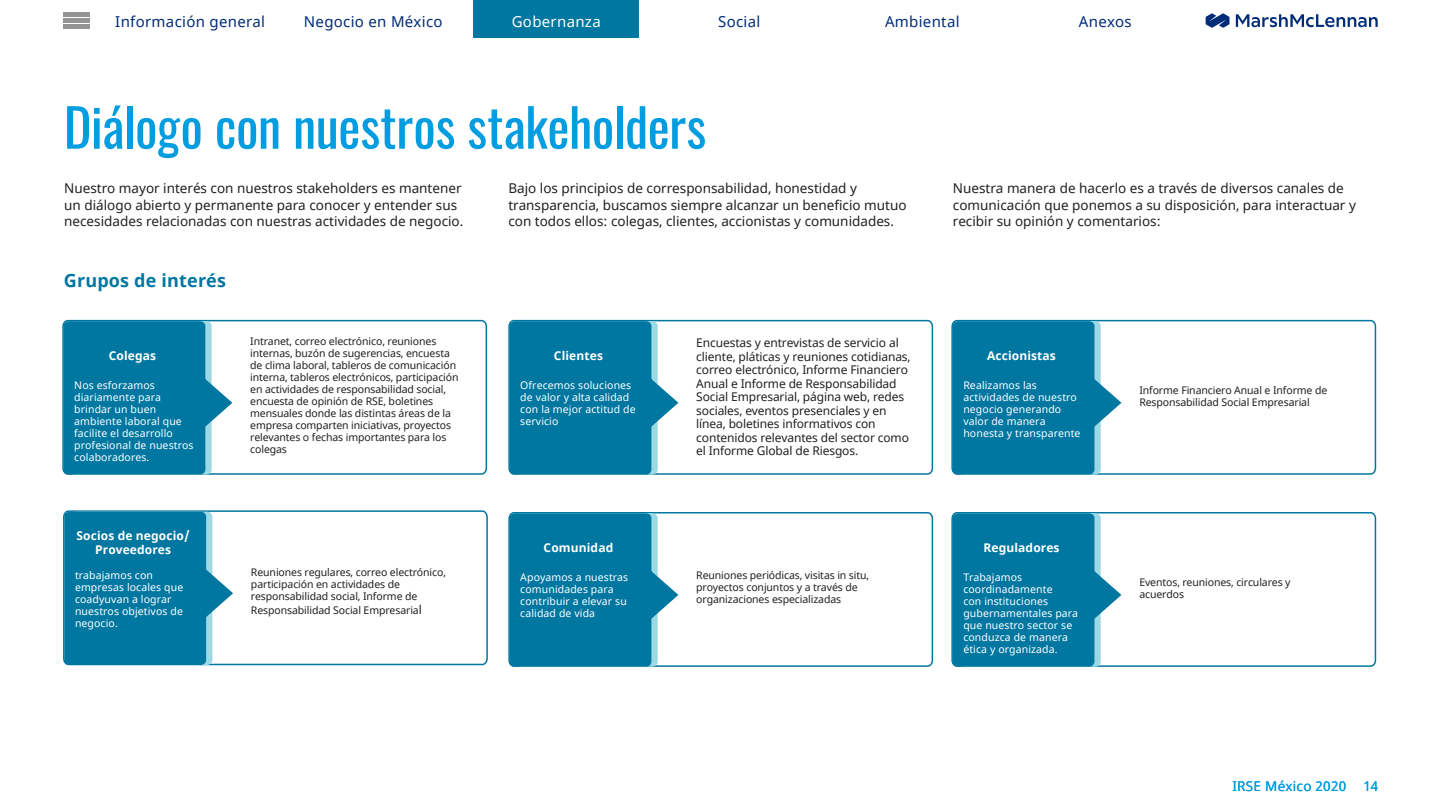
<style>
.page{position:relative;width:1440px;height:810px;background:#fff}
.page>*{position:absolute;margin:0;border:0;box-sizing:border-box;transform-origin:0 0}
.t1{font:52.5px "Oswald";letter-spacing:-.01em;color:#009de0}
.Body_Subhead__12_14{font:700 18px "Noto Sans";letter-spacing:.01em;color:#0077a0}
.Document_Title{font:15px "Noto Sans";letter-spacing:.02em;color:#002c77}
.Document_Title-2{font:15px "Noto Sans";letter-spacing:.02em;color:#fff}
.Body__8_5_11{font:13.5px/16.5px "Noto Sans";color:#202020}
.Document_Title-3{font:13.5px "Noto Sans";letter-spacing:.02em;color:#009de0}
.Page_Number{font:13.5px "Noto Sans";color:#009de0}
.Table_Body__8_9__Cen{font:12px/13.5px "Noto Sans";letter-spacing:-.01em;color:#202020}
.Table_Body__8_9__Cen-2{font:700 12px "Noto Sans";letter-spacing:.01em;color:#fff}
.Pie_Percent_Left__12{font:700 12px/13.5px "Noto Sans";letter-spacing:.01em;color:#fff;text-align:center}
.Table_Body__8_9__Cen-3{font:10.5px/12px "Noto Sans";letter-spacing:-.01em;color:#202020}
.Table_Body__8_9__Cen-4{font:10.5px/12px "Noto Sans";letter-spacing:.01em;color:#fff}
.Table_Body__8_9__Lef{font:10.5px/12px "Noto Sans";letter-spacing:.01em;color:#fff}
.s1{font-size:12px}
</style>
<div class="page">
<svg style="left:1235px;top:14px;width:142px;height:13px"></svg>
<svg style="left:1205px;top:13px;width:24px;height:15px"></svg>
<div style="left:473px;top:0;width:166px;height:37px;background:#0077a0"></div>
<div style="left:64px;top:12px;width:26px;height:5px;background:#949494"></div>
<div style="left:64px;top:18px;width:26px;height:5px;background:#949494"></div>
<div style="left:64px;top:24px;width:26px;height:5px;background:#949494"></div>
<svg style="left:62px;top:319px;width:426px;height:156px"></svg>
<svg style="left:63px;top:510px;width:425px;height:156px"></svg>
<svg style="left:508px;top:319px;width:425px;height:156px"></svg>
<svg style="left:508px;top:512px;width:425px;height:155px"></svg>
<svg style="left:951px;top:319px;width:425px;height:156px"></svg>
<svg style="left:951px;top:512px;width:425px;height:155px"></svg>
<svg style="left:70px;top:321px;width:142px;height:154px"></svg>
<svg style="left:71px;top:512px;width:141px;height:153px"></svg>
<svg style="left:516px;top:321px;width:141px;height:154px"></svg>
<svg style="left:516px;top:513px;width:141px;height:154px"></svg>
<svg style="left:959px;top:321px;width:141px;height:154px"></svg>
<svg style="left:959px;top:513px;width:141px;height:154px"></svg>
<div style="left:64px;top:321px;width:141px;height:154px;background:#0077a0;border-radius:5px"></div>
<div style="left:64px;top:512px;width:142px;height:153px;background:#0077a0;border-radius:5px"></div>
<div style="left:509px;top:321px;width:142px;height:154px;background:#0077a0;border-radius:5px"></div>
<div style="left:509px;top:513px;width:142px;height:154px;background:#0077a0;border-radius:5px"></div>
<div style="left:952px;top:321px;width:142px;height:154px;background:#0077a0;border-radius:5px"></div>
<div style="left:952px;top:513px;width:142px;height:154px;background:#0077a0;border-radius:5px"></div>
<svg style="left:205px;top:375px;width:27px;height:55px"></svg>
<svg style="left:206px;top:566px;width:27px;height:55px"></svg>
<svg style="left:651px;top:375px;width:27px;height:55px"></svg>
<svg style="left:651px;top:568px;width:27px;height:54px"></svg>
<svg style="left:1094px;top:375px;width:27px;height:55px"></svg>
<svg style="left:1094px;top:568px;width:27px;height:54px"></svg>
<p class="Document_Title" style="left:115px;top:11px;width:151px">Información general</p>
<p class="Document_Title" style="left:304px;top:11px;width:140px">Negocio en México</p>
<p class="Document_Title-2" style="left:511px;top:11px;width:90px">Gobernanza</p>
<p class="Document_Title" style="left:718px;top:11px;width:44px">Social</p>
<p class="Document_Title" style="left:885px;top:11px;width:76px">Ambiental</p>
<p class="Document_Title" style="left:1078px;top:11px;width:54px">Anexos</p>
<p class="t1" style="left:64px;top:81px;width:644px">Diálogo con nuestros stakeholders</p>
<p class="Body__8_5_11" style="left:64px;top:180px;width:401px">Nuestro mayor interés con nuestros stakeholders es mantener un diálogo abierto y permanente para conocer y entender sus necesidades relacionadas con nuestras actividades de negocio.</p>
<p class="Body__8_5_11" style="left:508px;top:180px;width:400px">Bajo los principios de corresponsabilidad, honestidad y transparencia, buscamos siempre alcanzar un beneficio mutuo con todos ellos: colegas, clientes, accionistas y comunidades.</p>
<p class="Body__8_5_11" style="left:952px;top:180px;width:404px">Nuestra manera de hacerlo es a través de diversos canales de comunicación que ponemos a su disposición, para interactuar y recibir su opinión y comentarios:</p>
<h4 class="Body_Subhead__12_14" style="left:64px;top:268px;width:164px">Grupos de interés</h4>
<p class="Pie_Percent_Left__12" style="left:109px;top:349px;width:49px">Colegas</p>
<p class="Table_Body__8_9__Lef" style="left:74px;top:379px;width:121px">Nos esforzamos diariamente para brindar un buen ambiente laboral que facilite el desarrollo profesional de nuestros colaboradores.</p>
<p class="Table_Body__8_9__Cen-3" style="left:250px;top:335px;width:210px">Intranet, correo electrónico, reuniones internas, buzón de sugerencias, encuesta de clima laboral, tableros de comunicación interna, tableros electrónicos, participación en actividades de responsabilidad social, encuesta de opinión de RSE, boletines mensuales donde las distintas áreas de la empresa comparten iniciativas, proyectos relevantes o fechas importantes para los colegas</p>
<p class="Pie_Percent_Left__12" style="left:77px;top:530px;width:115px">Socios de negocio/<br>Proveedores</p>
<p class="Table_Body__8_9__Lef" style="left:75px;top:570px;width:110px">trabajamos con empresas locales que coadyuvan a lograr nuestros objetivos de negocio.</p>
<p class="Table_Body__8_9__Cen-3" style="left:251px;top:567px;width:196px">Reuniones regulares, correo electrónico, participación en actividades de responsabilidad social, Informe de</p>
<p class="Table_Body__8_9__Cen-3" style="left:251px;top:604px;width:172px">Responsabilidad Social Empresaria<span class="s1">l</span></p>
<p class="Table_Body__8_9__Cen-2" style="left:554px;top:347px;width:51px">Clientes</p>
<p class="Table_Body__8_9__Cen-4" style="left:520px;top:379px;width:117px">Ofrecemos soluciones de valor y alta calidad con la mejor actitud de servicio</p>
<p class="Table_Body__8_9__Cen" style="left:696px;top:337px;width:216px">Encuestas y entrevistas de servicio al cliente, pláticas y reuniones cotidianas, correo electrónico, Informe Financiero Anual e Informe de Responsabilidad Social Empresarial, página web, redes sociales, eventos presenciales y en línea, boletines informativos con contenidos relevantes del sector como el Informe Global de Riesgos.</p>
<p class="Table_Body__8_9__Cen-2" style="left:987px;top:347px;width:70px">Accionistas</p>
<p class="Table_Body__8_9__Cen-4" style="left:963px;top:379px;width:119px">Realizamos las actividades de nuestro negocio generando valor de manera honesta y transparente</p>
<p class="Table_Body__8_9__Cen-3" style="left:1139px;top:384px;width:189px">Informe Financiero Anual e Informe de<br>Responsabilidad Social Empresarial</p>
<p class="Table_Body__8_9__Cen-2" style="left:543px;top:539px;width:71px">Comunidad</p>
<p class="Table_Body__8_9__Cen-2" style="left:983px;top:539px;width:78px">Reguladores</p>
<p class="Table_Body__8_9__Cen-4" style="left:520px;top:571px;width:109px">Apoyamos a nuestras comunidades para contribuir a elevar su calidad de vida</p>
<p class="Table_Body__8_9__Cen-3" style="left:696px;top:569px;width:174px">Reuniones periódicas, visitas in situ, proyectos conjuntos y a través de organizaciones especializadas</p>
<p class="Table_Body__8_9__Cen-4" style="left:963px;top:571px;width:116px">Trabajamos coordinadamente<br>con instituciones gubernamentales para que nuestro sector se conduzca de manera ética y organizada.</p>
<p class="Table_Body__8_9__Cen-3" style="left:1139px;top:576px;width:153px">Eventos, reuniones, circulares y acuerdos</p>
<p class="Document_Title-3" style="left:1232px;top:777px;width:115px">IRSE México 2020</p>
<p class="Page_Number" style="left:1363px;top:777px;width:16px">14</p>
</div>
